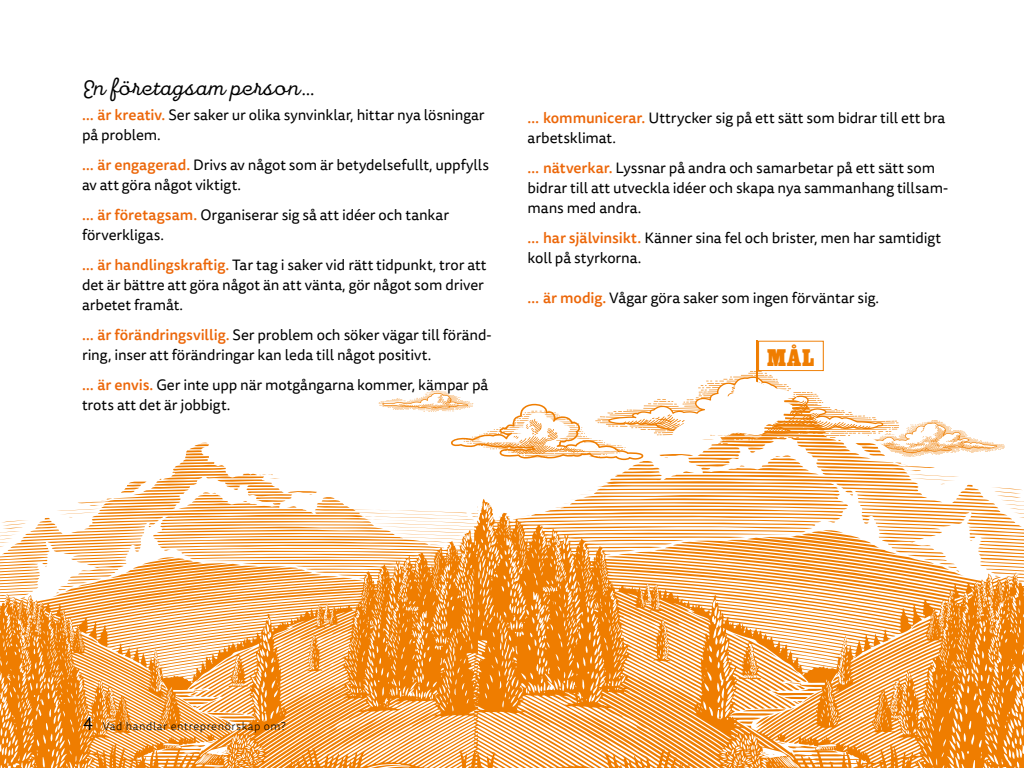
<style>
.page{position:relative;width:1024px;height:768px;background:#fff}
.page>*{position:absolute;margin:0;border:0;box-sizing:border-box;transform-origin:0 0}
.t1{font:700 25.2px "Egyptienne Con";color:#ef7d00;scale:1.09 1}
.t2{font:25px "Pauline Script";letter-spacing:.01em;color:#000}
.t3{font:15px/20px "Tisa Sans Pro";letter-spacing:-.005em;color:#000}
.t4{font:300 11.2px "Tisa Sans Pro";letter-spacing:.05em;color:#000}
.s1{font-weight:500;color:#ec6608}
.s2{font-family:"PT Sans";font-weight:400;font-size:18px}
</style>
<div class="page">
<svg style="left:478px;top:537px;width:546px;height:231px"></svg>
<hr style="left:756px;top:340px;width:2px;height:45px;background:#ef7d00">
<div style="left:758px;top:341px;width:66px;height:30px;border:1px solid #ef7d00"></div>
<svg style="left:0;top:442px;width:478px;height:326px"></svg>
<svg style="left:379px;top:371px;width:645px;height:166px"></svg>
<h2 class="t2" style="left:82px;top:73px;width:232px">En företagsam person …</h2>
<p class="t3" style="left:82px;top:105px;width:404px"><span class="s1">… är kreativ.</span> Ser saker ur olika synvinklar, hittar nya lösningar på problem.</p>
<p class="t3" style="left:82px;top:155px;width:409px"><span class="s1">… är engagerad.</span> Drivs av något som är betydelsefullt, uppfylls av att göra något viktigt.</p>
<p class="t3" style="left:82px;top:205px;width:369px"><span class="s1">… är företagsam.</span> Organiserar sig så att idéer och tankar förverkligas.</p>
<p class="t3" style="left:82px;top:255px;width:406px"><span class="s1">… är handlingskraftig.</span> Tar tag i saker vid rätt tidpunkt, tror att det är bättre att göra något än att vänta, gör något som driver arbetet framåt.</p>
<p class="t3" style="left:82px;top:325px;width:411px"><span class="s1">… är förändringsvillig.</span> Ser problem och söker vägar till föränd&shy;ring, inser att förändringar kan leda till något positivt.</p>
<p class="t3" style="left:82px;top:375px;width:408px"><span class="s1">… är envis.</span> Ger inte upp när motgångarna kommer, kämpar på trots att det är jobbigt.</p>
<p class="t3" style="left:528px;top:108px;width:419px"><span class="s1">… kommunicerar.</span> Uttrycker sig på ett sätt som bidrar till ett bra arbetsklimat.</p>
<p class="t3" style="left:528px;top:158px;width:422px"><span class="s1">… nätverkar.</span> Lyssnar på andra och samarbetar på ett sätt som bidrar till att utveckla idéer och skapa nya sammanhang tillsam&shy;mans med andra.</p>
<p class="t3" style="left:528px;top:228px;width:415px"><span class="s1">… har självinsikt.</span> Känner sina fel och brister, men har samtidigt koll på styrkorna.</p>
<p class="t3" style="left:528px;top:288px;width:353px"><span class="s1">… är modig.</span> Vågar göra saker som ingen förväntar sig.</p>
<h1 class="t1" style="left:767px;top:344px;width:45px">MÅL</h1>
<p class="t4" style="left:83px;top:719px;width:204px"><span class="s2">4</span> Vad handlar entreprenörskap om?</p>
</div>
